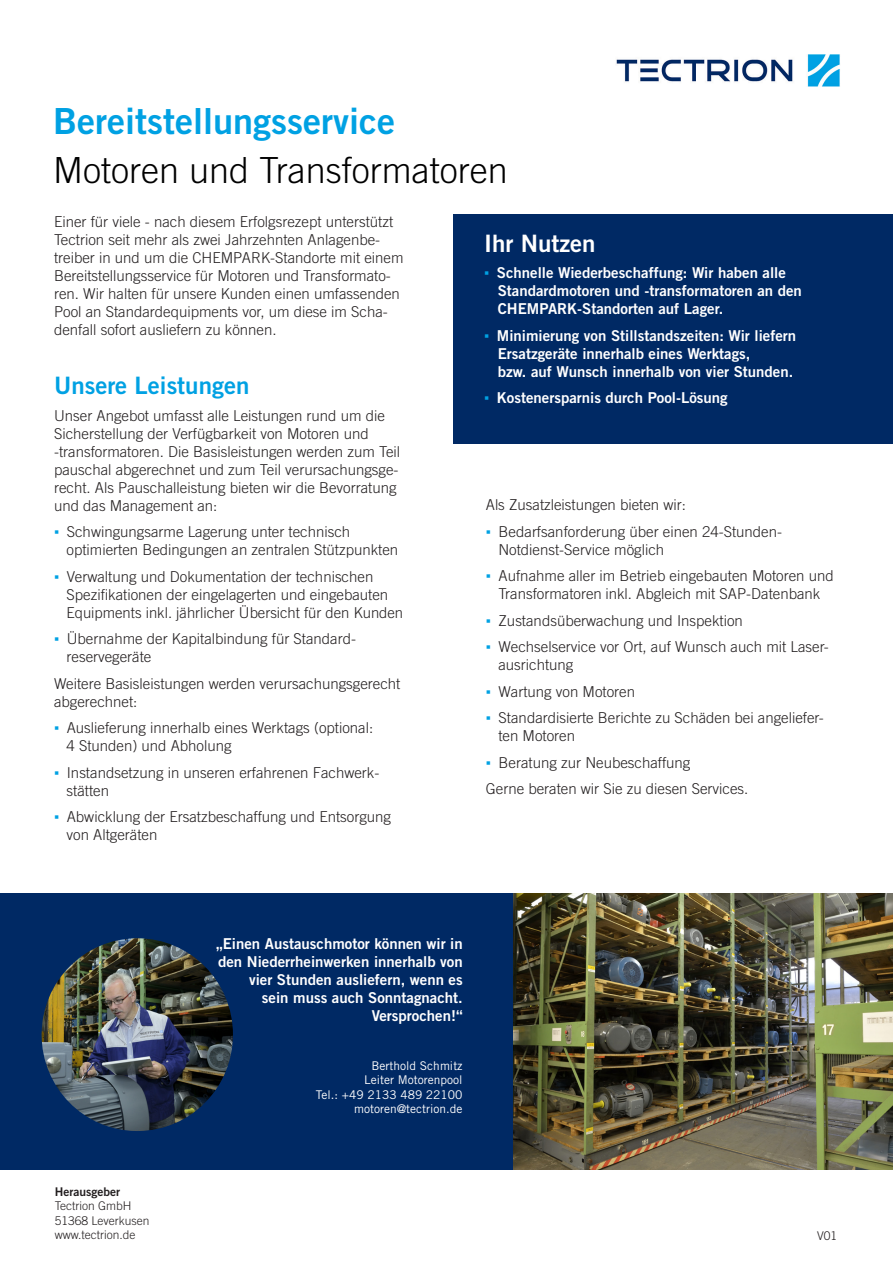
<style>
.page{position:relative;width:893px;height:1263px;background:#fff}
.page>*{position:absolute;margin:0;border:0;box-sizing:border-box;transform-origin:0 0}
.t1{font:300 36px "Trade Gothic LT Pro";color:#000}
.t2{font:36px "Trade Gothic LT Pro Bd 2";color:#00a1e3}
.t3{font:24px "Trade Gothic LT Pro Bd 2";color:#00a1e3}
.t4{font:24px "Trade Gothic LT Pro Bd 2";color:#fff}
.Fließtext{font:300 15px/18px "Trade Gothic LT Pro";color:#231f20}
.Zitat_weiß{font:15px/18px "Trade Gothic LT Pro Bd 2";color:#fff}
.Impressum{font:12px/14.4px "Trade Gothic LT Pro";color:#fff;text-align:right}
.t5{font:300 12px/14.4px "Trade Gothic LT Pro";color:#231f20}
.t6{font:12px "Trade Gothic LT Pro Bd 2";color:#231f20}
.s1{font-family:"Arial";font-weight:400;color:#00a1e3}
.s2{font-family:"Arial";color:#00a1e3}
</style>
<div class="page">
<img style="left:616px;top:54px;width:224px;height:32px">
<div style="left:453px;top:214px;width:440px;height:230px;background:#002964"></div>
<div style="left:0;top:893px;width:893px;height:276px;background:#002964"></div>
<img style="left:42px;top:938px;width:191px;height:193px">
<img style="left:513px;top:893px;width:380px;height:276px">
<h2 class="t2" style="left:53px;top:99px;width:343px">Bereitstellungsservice</h2>
<h2 class="t1" style="left:53px;top:149px;width:456px">Motoren und Transformatoren</h2>
<p class="Fließtext" style="left:54px;top:212px;width:351px">Einer für viele - nach diesem Erfolgsrezept unterstützt Tectrion seit mehr als zwei Jahrzehnten Anlagenbe&shy;treiber in und um die CHEMPARK-Standorte mit einem Bereitstellungsservice für Motoren und Transformato&shy;ren. Wir halten für unsere Kunden einen umfassenden Pool an Standardequipments vor, um diese im Scha&shy;denfall sofort ausliefern zu können.</p>
<h1 class="t3" style="left:54px;top:371px;width:197px">Unsere Leistungen</h1>
<p class="Fließtext" style="left:54px;top:406px;width:348px">Unser Angebot umfasst alle Leistungen rund um die Sicherstellung der Verfügbarkeit von Motoren und -transformatoren. Die Basisleistungen werden zum Teil pauschal abgerechnet und zum Teil verursachungsge&shy;recht. Als Pauschalleistung bieten wir die Bevorratung und das Management an:</p>
<p class="Fließtext" style="left:67px;top:522px;width:333px;text-indent:-13px"><span class="s1">▪</span> Schwingungsarme Lagerung unter technisch optimierten Bedingungen an zentralen Stützpunkten</p>
<p class="Fließtext" style="left:67px;top:567px;width:338px;text-indent:-13px"><span class="s1">▪</span> Verwaltung und Dokumentation der technischen<br>Spezifikationen der eingelagerten und eingebauten<br>Equipments inkl. jährlicher Übersicht für den Kunden</p>
<p class="Fließtext" style="left:67px;top:629px;width:291px;text-indent:-13px"><span class="s1">▪</span> Übernahme der Kapitalbindung für Standard&shy;reservegeräte</p>
<p class="Fließtext" style="left:54px;top:674px;width:348px">Weitere Basisleistungen werden verursachungsgerecht abgerechnet:</p>
<p class="Fließtext" style="left:67px;top:718px;width:308px;text-indent:-13px"><span class="s1">▪</span> Auslieferung innerhalb eines Werktags (optional:<br>4 Stunden) und Abholung</p>
<p class="Fließtext" style="left:67px;top:763px;width:314px;text-indent:-13px"><span class="s1">▪</span> Instandsetzung in unseren erfahrenen Fachwerk&shy;stätten</p>
<p class="Fließtext" style="left:67px;top:807px;width:326px;text-indent:-13px"><span class="s1">▪</span> Abwicklung der Ersatzbeschaffung und Entsorgung von Altgeräten</p>
<h1 class="t4" style="left:484px;top:228px;width:113px">Ihr Nutzen</h1>
<p class="Zitat_weiß" style="left:498px;top:264px;width:306px;text-indent:-14px"><span class="s2">▪</span> Schnelle Wiederbeschaffung: Wir haben alle<br>Standardmotoren und -transformatoren an den<br>CHEMPARK-Standorten auf Lager.</p>
<p class="Zitat_weiß" style="left:498px;top:326px;width:300px;text-indent:-14px"><span class="s2">▪</span> Minimierung von Stillstandszeiten: Wir liefern<br>Ersatzgeräte innerhalb eines Werktags,<br>bzw. auf Wunsch innerhalb von vier Stunden.</p>
<p class="Zitat_weiß" style="left:484px;top:389px;width:245px"><span class="s2">▪</span> Kostenersparnis durch Pool-Lösung</p>
<p class="Fließtext" style="left:486px;top:496px;width:202px">Als Zusatzleistungen bieten wir:</p>
<p class="Fließtext" style="left:498px;top:522px;width:285px;text-indent:-13px"><span class="s1">▪</span> Bedarfsanforderung über einen 24-Stunden-<br>Notdienst-Service möglich</p>
<p class="Fließtext" style="left:486px;top:567px;width:349px;text-align:center"><span class="s1">▪</span> Aufnahme aller im Betrieb eingebauten Motoren und<br>Transformatoren inkl. Abgleich mit SAP-Datenbank</p>
<p class="Fließtext" style="left:486px;top:611px;width:259px"><span class="s1">▪</span> Zustandsüberwachung und Inspektion</p>
<p class="Fließtext" style="left:498px;top:638px;width:332px;text-indent:-13px"><span class="s1">▪</span> Wechselservice vor Ort, auf Wunsch auch mit Laser&shy;ausrichtung</p>
<p class="Fließtext" style="left:486px;top:682px;width:151px"><span class="s1">▪</span> Wartung von Motoren</p>
<p class="Fließtext" style="left:498px;top:709px;width:327px;text-indent:-13px"><span class="s1">▪</span> Standardisierte Berichte zu Schäden bei angeliefer&shy;ten Motoren</p>
<p class="Fließtext" style="left:486px;top:753px;width:206px"><span class="s1">▪</span> Beratung zur Neubeschaffung</p>
<p class="Fließtext" style="left:486px;top:780px;width:264px">Gerne beraten wir Sie zu diesen Services.</p>
<p class="t6" style="left:55px;top:1184px;width:67px">Herausgeber</p>
<p class="t5" style="left:55px;top:1199px;width:96px">Tectrion GmbH<br>51368 Leverkusen www.tectrion.de</p>
<p class="Zitat_weiß" style="left:216px;top:934px;width:248px;text-align:right">„Einen Austauschmotor können wir in den Niederrheinwerken innerhalb von vier Stunden ausliefern, wenn es<br>sein muss auch Sonntagnacht.<br>Versprochen!“</p>
<p class="Impressum" style="left:372px;top:1058px;width:92px">Berthold Schmitz</p>
<p class="Impressum" style="left:316px;top:1073px;width:148px">Leiter Motorenpool<br>Tel.: +49 2133 489 22100 motoren@tectrion.de</p>
<p class="t5" style="left:817px;top:1229px;width:22px">V01</p>
</div>
